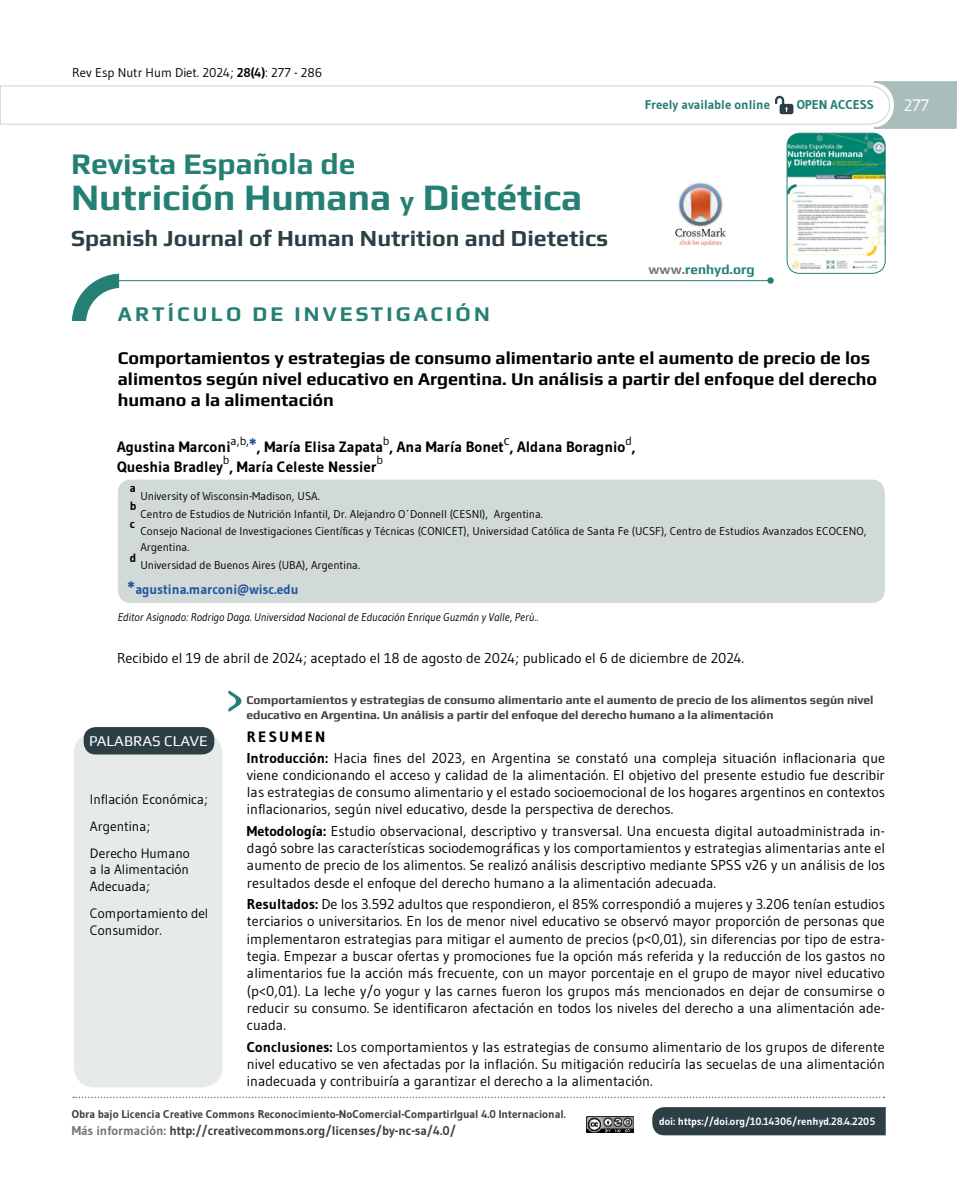
<style>
.page{position:relative;width:957px;height:1191px;background:#fff}
.page>*{position:absolute;margin:0;border:0;box-sizing:border-box;transform-origin:0 0}
.t1{font:700 37.5px "Play";color:#247f74}
.t2{font:700 30px "Play";color:#247f74}
.t3{font:700 23.1px "Play";color:#2b3f45}
.t4{font:700 21px "Play";letter-spacing:.15em;color:#247f74}
.t5{font:700 18px/21px "Play";color:#000}
.t6{font:16.5px "Gudea";color:#fff}
.t7{font:700 15px "Gudea";color:#000}
.t8{font:15px "Play";color:#fff}
.t9{font:700 15px "Gudea";letter-spacing:.15em;color:#000}
.t10{font:14.25px/17.2px "Gudea";color:#000;text-align:justify}
.t11{font:13.5px/27.2px "Gudea";color:#000}
.t12{font:700 13.5px "Gudea";color:#22569e}
.t13{font:700 13.5px "Play";color:#247f74}
.t14{font:700 12.75px "Gudea";color:#414042}
.t15{font:12.75px "Gudea";color:#000}
.t16{font:700 12.75px "Gudea";color:#247f74}
.t17{font:700 12px/14.2px "Play";color:#414042}
.t18{font:12px "Gudea";color:#000}
.t19{font:700 12px "Gudea";color:#000}
.t20{font:11.25px/15.8px "Gudea";color:#000}
.t21{font:700 11.25px "Gudea";color:#414042}
.t22{font:italic 11.25px "Gudea";color:#000}
.t23{font:700 10.5px "Gudea";letter-spacing:-.005em;color:#fff}
.s1{font-weight:700}
.s2{font-size:27px}
.s3{color:#77787b}
.s4{font-size:18px;color:#22569e}
.s5{font-size:18px}
</style>
<div class="page">
<img style="left:787px;top:133px;width:98px;height:140px">
<div style="left:786px;top:133px;width:99px;height:141px;border:1px solid #247f74;border-radius:13px"></div>
<svg style="left:73px;top:1096px;width:811px;height:2px"></svg>
<hr style="left:105px;top:280px;width:665px;height:1px;background:#247f74">
<svg style="left:71px;top:273px;width:49px;height:48px"></svg>
<svg style="left:767px;top:277px;width:7px;height:7px"></svg>
<div style="left:118px;top:479px;width:767px;height:124px;background:#d1dad8;border-radius:13px"></div>
<svg style="left:0;top:81px;width:957px;height:48px"></svg>
<img style="left:675px;top:182px;width:51px;height:65px">
<img style="left:586px;top:1116px;width:47px;height:16px">
<div style="left:652px;top:1107px;width:233px;height:28px;background:#2b3f45"></div>
<div style="left:74px;top:732px;width:148px;height:355px;background:#e6eae9;border-radius:21px"></div>
<div style="left:84px;top:727px;width:130px;height:27px;background:#2b3f45;border-radius:12px"></div>
<svg style="left:228px;top:690px;width:13px;height:22px"></svg>
<p class="t15" style="left:72px;top:65px;width:251px">Rev Esp Nutr Hum Diet. 2024; <span class="s1">28(4)</span>: 277 - 286</p>
<h2 class="t2" style="left:71px;top:146px;width:286px">Revista Española de</h2>
<h1 class="t1" style="left:71px;top:175px;width:513px">Nutrición Humana <span class="s2">y</span> Dietética</h1>
<h3 class="t3" style="left:71px;top:224px;width:539px">Spanish Journal of Human Nutrition and Dietetics</h3>
<h3 class="t4" style="left:118px;top:301px;width:373px">ARTÍCULO DE INVESTIGACIÓN</h3>
<p class="t16" style="left:644px;top:96px;width:127px">Freely available online</p>
<p class="t16" style="left:796px;top:97px;width:79px">OPEN ACCESS</p>
<p class="t13" style="left:648px;top:262px;width:108px"><span class="s3">www.</span>renhyd.org</p>
<p class="t5" style="left:118px;top:347px;width:760px">Comportamientos y estrategias de consumo alimentario ante el aumento de precio de los alimentos según nivel educativo en Argentina. Un análisis a partir del enfoque del derecho humano a la alimentación</p>
<p class="t7" style="left:117px;top:437px;width:520px">Agustina Marconi<sup>a,b,</sup><span class="s4">*</span>, María Elisa Zapata , Ana María Bonet , Aldana Boragnio ,</p>
<p class="t18" style="left:383px;top:433px;width:8px">b</p>
<p class="t11" style="left:504px;top:426px;width:7px">c</p>
<p class="t18" style="left:625px;top:433px;width:8px">d</p>
<p class="t18" style="left:223px;top:452px;width:8px">b</p>
<p class="t18" style="left:377px;top:452px;width:8px">b</p>
<p class="t7" style="left:117px;top:457px;width:261px">Queshia Bradley , María Celeste Nessier</p>
<p class="t19" style="left:130px;top:480px;width:8px">a</p>
<p class="t20" style="left:140px;top:487px;width:181px">University of Wisconsin-Madison, USA.</p>
<p class="t19" style="left:130px;top:498px;width:8px">b</p>
<p class="t20" style="left:140px;top:505px;width:404px">Centro de Estudios de Nutrición Infantil, Dr. Alejandro O´Donnell (CESNI), Argentina.</p>
<p class="t19" style="left:130px;top:516px;width:7px">c</p>
<p class="t20" style="left:140px;top:523px;width:727px">Consejo Nacional de Investigaciones Científicas y Técnicas (CONICET), Universidad Católica de Santa Fe (UCSF), Centro de Estudios Avanzados ECOCENO,<br>Argentina.</p>
<p class="t19" style="left:130px;top:550px;width:8px">d</p>
<p class="t20" style="left:140px;top:557px;width:221px">Universidad de Buenos Aires (UBA), Argentina.</p>
<p class="t12" style="left:128px;top:580px;width:172px"><span class="s5">*</span>agustina.marconi@wisc.edu</p>
<p class="t22" style="left:118px;top:610px;width:422px">Editor Asignado: Rodrigo Daga. Universidad Nacional de Educación Enrique Guzmán y Valle, Perú..</p>
<p class="t10" style="left:117px;top:649px;width:629px">Recibido el 19 de abril de 2024; aceptado el 18 de agosto de 2024; publicado el 6 de diciembre de 2024.</p>
<p class="t8" style="left:89px;top:731px;width:120px">PALABRAS CLAVE</p>
<p class="t11" style="left:90px;top:785px;width:119px">Inflación Económica;<br>Argentina;<br>Derecho Humano</p>
<p class="t11" style="left:90px;top:861px;width:101px;line-height:16.5px">a la Alimentación<br>Adecuada;</p>
<p class="t11" style="left:90px;top:904px;width:120px;line-height:16.5px">Comportamiento del<br>Consumidor.</p>
<p class="t17" style="left:246px;top:693px;width:629px">Comportamientos y estrategias de consumo alimentario ante el aumento de precio de los alimentos según nivel educativo en Argentina. Un análisis a partir del enfoque del derecho humano a la alimentación</p>
<p class="t9" style="left:247px;top:727px;width:80px">RESUMEN</p>
<p class="t10" style="left:247px;top:748px;width:639px"><span class="s1">Introducción:</span> Hacia fines del 2023, en Argentina se constató una compleja situación inflacionaria que viene condicionando el acceso y calidad de la alimentación. El objetivo del presente estudio fue describir las estrategias de consumo alimentario y el estado socioemocional de los hogares argentinos en contextos inflacionarios, según nivel educativo, desde la perspectiva de derechos.</p>
<p class="t10" style="left:247px;top:822px;width:639px"><span class="s1">Metodología:</span> Estudio observacional, descriptivo y transversal. Una encuesta digital autoadministrada in&shy;dagó sobre las características sociodemográficas y los comportamientos y estrategias alimentarias ante el aumento de precio de los alimentos. Se realizó análisis descriptivo mediante SPSS v26 y un análisis de los resultados desde el enfoque del derecho humano a la alimentación adecuada.</p>
<p class="t10" style="left:247px;top:895px;width:639px"><span class="s1">Resultados:</span> De los 3.592 adultos que respondieron, el 85% correspondió a mujeres y 3.206 tenían estudios terciarios o universitarios. En los de menor nivel educativo se observó mayor proporción de personas que implementaron estrategias para mitigar el aumento de precios (p&lt;0,01), sin diferencias por tipo de estra&shy;tegia. Empezar a buscar ofertas y promociones fue la opción más referida y la reducción de los gastos no alimentarios fue la acción más frecuente, con un mayor porcentaje en el grupo de mayor nivel educativo (p&lt;0,01). La leche y/o yogur y las carnes fueron los grupos más mencionados en dejar de consumirse o reducir su consumo. Se identificaron afectación en todos los niveles del derecho a una alimentación ade&shy;cuada.</p>
<p class="t10" style="left:247px;top:1037px;width:639px"><span class="s1">Conclusiones:</span> Los comportamientos y las estrategias de consumo alimentario de los grupos de diferente nivel educativo se ven afectadas por la inflación. Su mitigación reduciría las secuelas de una alimentación inadecuada y contribuiría a garantizar el derecho a la alimentación.</p>
<p class="t21" style="left:72px;top:1106px;width:495px">Obra bajo Licencia Creative Commons Reconocimiento-NoComercial-CompartirIgual 4.0 Internacional.</p>
<p class="t14" style="left:72px;top:1122px;width:386px"><span class="s3">Más información:</span> http://creativecommons.org/licenses/by-nc-sa/4.0/</p>
<p class="t23" style="left:659px;top:1114px;width:217px">doi: https://doi.org/10.14306/renhyd.28.4.2205</p>
<p class="t6" style="left:903px;top:95px;width:27px">277</p>
</div>
